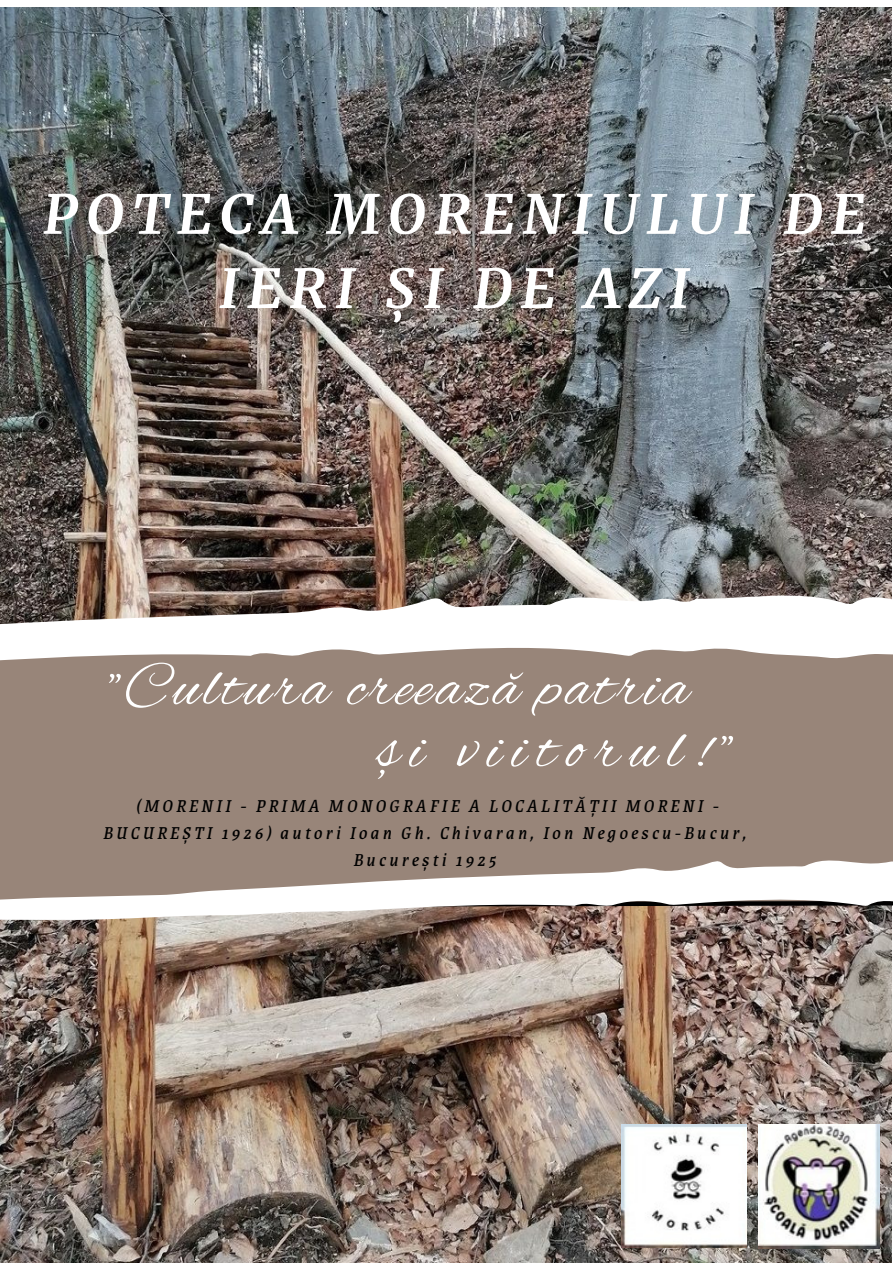
<style>
.page{position:relative;width:893px;height:1264px;background:#fff}
.page>*{position:absolute;margin:0;border:0;box-sizing:border-box;transform-origin:0 0}
.t1{font:63.6px "Alex Brush";letter-spacing:.165em;color:#fff}
.t2{font:63.15px "Alex Brush";letter-spacing:.05em;color:#fff}
.t3{font:italic 700 53.7px/74.2px "Merriweather";letter-spacing:.165em;color:#fff;text-align:center}
.t4{font:italic 19.95px/27px "Grenze";letter-spacing:.165em;color:#000;text-align:center}
</style>
<div class="page">
<img style="left:0;top:7px;width:891px;height:1255px">
<div style="left:0;top:636px;width:892px;height:268px;background:#988579"></div>
<svg style="left:0;top:588px;width:892px;height:73px"></svg>
<svg style="left:0;top:860px;width:892px;height:67px"></svg>
<img style="left:758px;top:1124px;width:121px;height:124px">
<img style="left:622px;top:1124px;width:124px;height:123px">
<p class="t3" style="left:43px;top:178px;width:822px">POTECA MORENIULUI DE<br>IERI ȘI DE AZI</p>
<p class="t2" style="left:108px;top:651px;width:582px">"Cultura creează patria</p>
<p class="t1" style="left:376px;top:713px;width:358px">și viitorul!"</p>
<p class="t4" style="left:103px;top:791px;width:644px">(MORENII - PRIMA MONOGRAFIE A LOCALITĂȚII MORENI -<br>BUCUREȘTI 1926) autori Ioan Gh. Chivaran, Ion Negoescu-Bucur,<br>București 1925</p>
</div>
